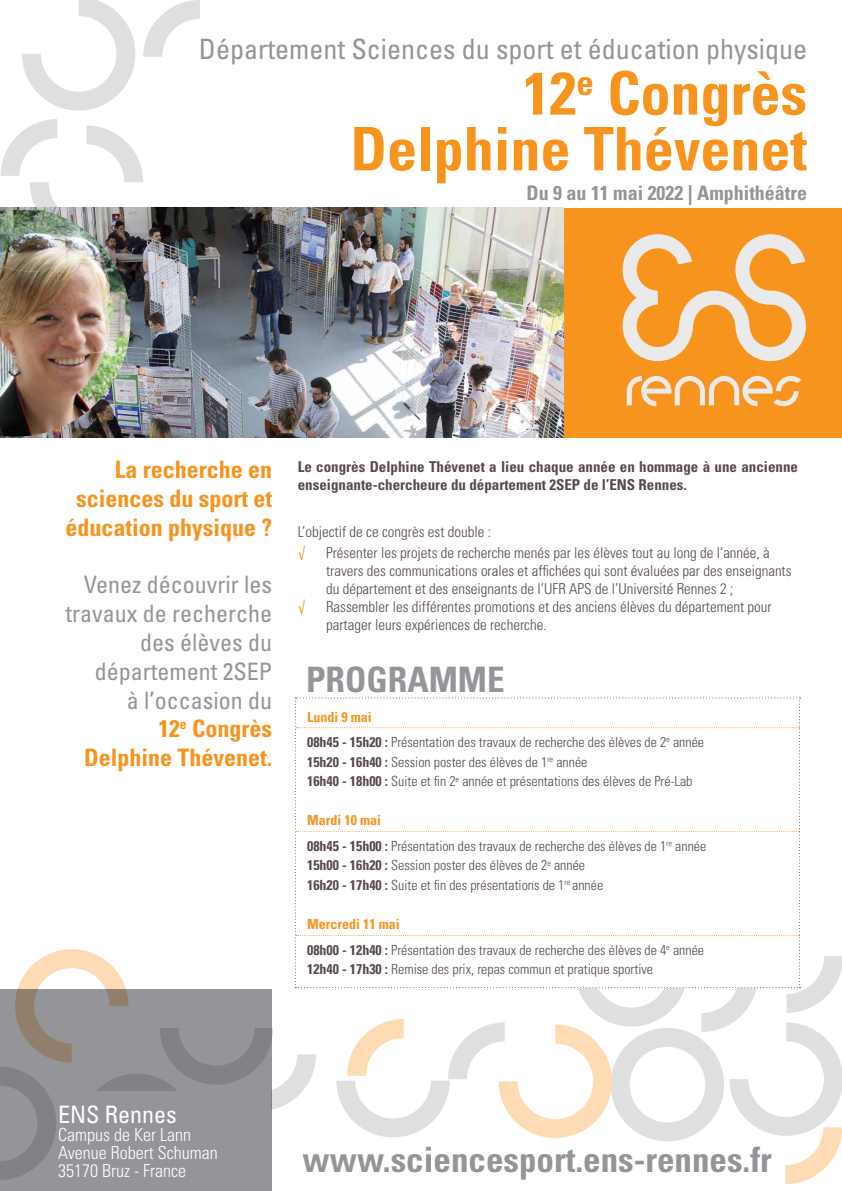
<style>
.page{position:relative;width:842px;height:1191px;background:#fff}
.page>*{position:absolute;margin:0;border:0;box-sizing:border-box;transform-origin:0 0}
.t1{font:700 condensed 60px/55.7px "Univers LT Std";color:#f7941e;text-align:right}
.t2{font:700 condensed 35px "Univers LT Std";color:#939598}
.t3{font:condensed 28px "Univers LT Std";color:#939598}
.t4{font:condensed 24px/28.8px "Univers LT Std";color:#939598;text-align:right}
.t5{font:700 condensed 24px/28.8px "Univers LT Std";color:#f7941e;text-align:right}
.t6{font:condensed 24px "Univers LT Std";color:#fff}
.t7{font:700 condensed 20px "Univers LT Std";color:#939598}
.t8{font:300 condensed 18px/18px "Univers LT Std";color:#fff}
.t9{font:300 condensed 15px/18px "Univers LT Std";color:#584951}
.t10{font:700 condensed 15px/18px "Univers LT Std";color:#584951}
.t11{font:condensed 15px "Univers LT Std";color:#f7941e}
.t12{font:300 condensed 14px/25.3px "Univers LT Std";color:#584951}
.s1{font-weight:700;color:#f7941e}
.s2{font-weight:700}
</style>
<div class="page">
<svg style="left:22px;top:0;width:113px;height:111px"></svg>
<svg style="left:143px;top:0;width:57px;height:57px"></svg>
<svg style="left:1px;top:119px;width:188px;height:89px"></svg>
<div style="left:560px;top:208px;width:282px;height:230px;background:#f7941e"></div>
<svg style="left:622px;top:234px;width:184px;height:127px"></svg>
<svg style="left:627px;top:376px;width:174px;height:30px"></svg>
<img style="left:0;top:208px;width:563px;height:230px">
<img style="left:0;top:210px;width:130px;height:227px">
<svg style="left:0;top:697px;width:842px;height:488px"></svg>
<div style="left:58px;top:1091px;width:213px;height:100px;background:#939598"></div>
<h3 class="t3" style="left:199px;top:31px;width:610px">Département Sciences du sport et éducation physique</h3>
<h1 class="t1" style="left:350px;top:65px;width:458px">12<sup>e</sup> Congrès<br>Delphine Thévenet</h1>
<h3 class="t7" style="left:527px;top:181px;width:282px">Du 9 au 11 mai 2022 | Amphithéâtre</h3>
<h3 class="t5" style="left:65px;top:455px;width:208px">La recherche en sciences du sport et éducation physique ?</h3>
<h3 class="t4" style="left:66px;top:570px;width:208px">Venez découvrir les travaux de recherche des élèves du département 2SEP<br>à l’occasion du<br><span class="s1">12</span><sup>e</sup> <span class="s1">Congrès<br>Delphine Thévenet.</span></h3>
<p class="t10" style="left:298px;top:457px;width:502px">Le congrès Delphine Thévenet a lieu chaque année en hommage à une ancienne enseignante-chercheure du département 2SEP de l’ENS Rennes.</p>
<p class="t9" style="left:298px;top:523px;width:195px">L’objectif de ce congrès est double :</p>
<p class="t11" style="left:298px;top:543px;width:9px">√</p>
<p class="t9" style="left:326px;top:543px;width:467px">Présenter les projets de recherche menés par les élèves tout au long de l’année, à travers des communications orales et affichées qui sont évaluées par des enseignants du département et des enseignants de l’UFR APS de l’Université Rennes 2 ;</p>
<p class="t11" style="left:298px;top:597px;width:9px">√</p>
<p class="t9" style="left:326px;top:597px;width:447px">Rassembler les différentes promotions et des anciens élèves du département pour partager leurs expériences de recherche.</p>
<h2 class="t2" style="left:306px;top:657px;width:200px">PROGRAMME</h2>
<p class="t12" style="left:307px;top:704px;width:398px"><span class="s1">Lundi 9 mai<br></span><span class="s2">08h45 - 15h20 :</span> Présentation des travaux de recherche des élèves de 2<sup>e</sup> année</p>
<p class="t12" style="left:307px;top:752px;width:387px;line-height:19.6px"><span class="s2">15h20 - 16h40 :</span> Session poster des élèves de 1<sup>re</sup> année<br><span class="s2">16h40 - 18h00 :</span> Suite et fin 2<sup>e</sup> année et présentations des élèves de Pré-Lab</p>
<p class="t12" style="left:307px;top:808px;width:401px"><span class="s1">Mardi 10 mai<br></span><span class="s2">08h45 - 15h00 :</span> Présentation des travaux de recherche des élèves de 1<sup>re</sup> année</p>
<p class="t12" style="left:307px;top:855px;width:298px;line-height:19.6px"><span class="s2">15h00 - 16h20 :</span> Session poster des élèves de 2<sup>e</sup> année<br><span class="s2">16h20 - 17h40 :</span> Suite et fin des présentations de 1<sup>re</sup> année</p>
<p class="t12" style="left:307px;top:911px;width:398px"><span class="s1">Mercredi 11 mai<br></span><span class="s2">08h00 - 12h40 :</span> Présentation des travaux de recherche des élèves de 4<sup>e</sup> année</p>
<p class="t12" style="left:307px;top:956px;width:347px"><span class="s2">12h40 - 17h30 :</span> Remise des prix, repas commun et pratique sportive</p>
<h3 class="t6" style="left:58px;top:1099px;width:120px">ENS Rennes</h3>
<p class="t8" style="left:58px;top:1125px;width:161px">Campus de Ker Lann<br>Avenue Robert Schuman<br>35170 Bruz - France</p>
<h2 class="t2" style="left:303px;top:1138px;width:471px">www.sciencesport.ens-rennes.fr</h2>
</div>
